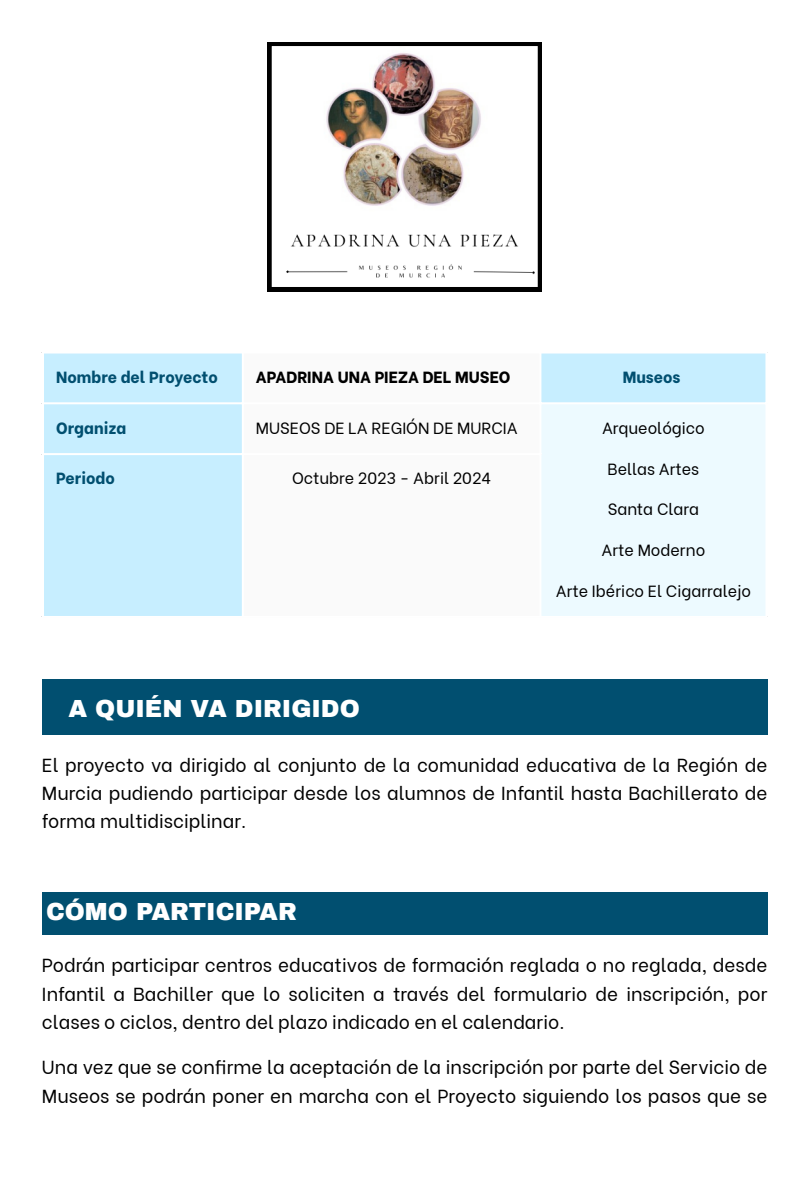
<style>
.page{position:relative;width:810px;height:1181px;background:#fff}
.page>*{position:absolute;margin:0;border:0;box-sizing:border-box;transform-origin:0 0}
.t1{font:900 24.15px "Archivo";color:#fff}
.t2{font:18.75px/28.2px "Be Vietnam";color:#000;text-align:justify}
.t3{font:16.05px "Be Vietnam";color:#000}
.t4{font:800 16.05px "Be Vietnam";color:#014f70}
.t5{font:800 16.05px "Be Vietnam";color:#000}
</style>
<div class="page">
<img style="left:268px;top:42px;width:274px;height:249px">
<div style="left:44px;top:353px;width:721px;height:263px;background:#c7eeff"></div>
<svg style="left:244px;top:353px;width:295px;height:263px"></svg>
<div style="left:540px;top:403px;width:227px;height:214px;background:#edfaff"></div>
<hr style="left:242px;top:353px;width:2px;height:263px;background:#fff">
<hr style="left:539px;top:353px;width:2px;height:263px;background:#fff">
<hr style="left:765px;top:353px;width:2px;height:263px;background:#fff">
<hr style="left:42px;top:402px;width:725px;height:2px;background:#fff">
<hr style="left:42px;top:453px;width:499px;height:2px;background:#fff">
<hr style="left:42px;top:616px;width:725px;height:2px;background:#fff">
<div style="left:42px;top:679px;width:725px;height:55px;background:#014f70"></div>
<div style="left:42px;top:892px;width:725px;height:43px;background:#014f70"></div>
<p class="t4" style="left:56px;top:363px;width:163px">Nombre del Proyecto</p>
<p class="t5" style="left:256px;top:363px;width:256px">APADRINA UNA PIEZA DEL MUSEO</p>
<p class="t4" style="left:623px;top:363px;width:59px">Museos</p>
<p class="t4" style="left:56px;top:414px;width:72px">Organiza</p>
<p class="t3" style="left:256px;top:414px;width:263px">MUSEOS DE LA REGIÓN DE MURCIA</p>
<p class="t3" style="left:602px;top:414px;width:104px">Arqueológico</p>
<p class="t3" style="left:608px;top:455px;width:93px">Bellas Artes</p>
<p class="t3" style="left:608px;top:496px;width:93px">Santa Clara</p>
<p class="t3" style="left:602px;top:536px;width:105px">Arte Moderno</p>
<p class="t3" style="left:556px;top:577px;width:197px">Arte Ibérico El Cigarralejo</p>
<p class="t4" style="left:56px;top:465px;width:60px">Periodo</p>
<p class="t3" style="left:292px;top:465px;width:201px">Octubre 2023 - Abril 2024</p>
<p class="t1" style="left:68px;top:696px;width:293px">A QUIÉN VA DIRIGIDO</p>
<p class="t2" style="left:42px;top:749px;width:727px">El proyecto va dirigido al conjunto de la comunidad educativa de la Región de Murcia pudiendo participar desde los alumnos de Infantil hasta Bachillerato de forma multidisciplinar.</p>
<p class="t1" style="left:46px;top:898px;width:252px">CÓMO PARTICIPAR</p>
<p class="t2" style="left:42px;top:949px;width:727px">Podrán participar centros educativos de formación reglada o no reglada, desde Infantil a Bachiller que lo soliciten a través del formulario de inscripción, por clases o ciclos, dentro del plazo indicado en el calendario.</p>
<p class="t2" style="left:42px;top:1051px;width:727px">Una vez que se confirme la aceptación de la inscripción por parte del Servicio de<br>Museos se podrán poner en marcha con el Proyecto siguiendo los pasos que se</p>
</div>
